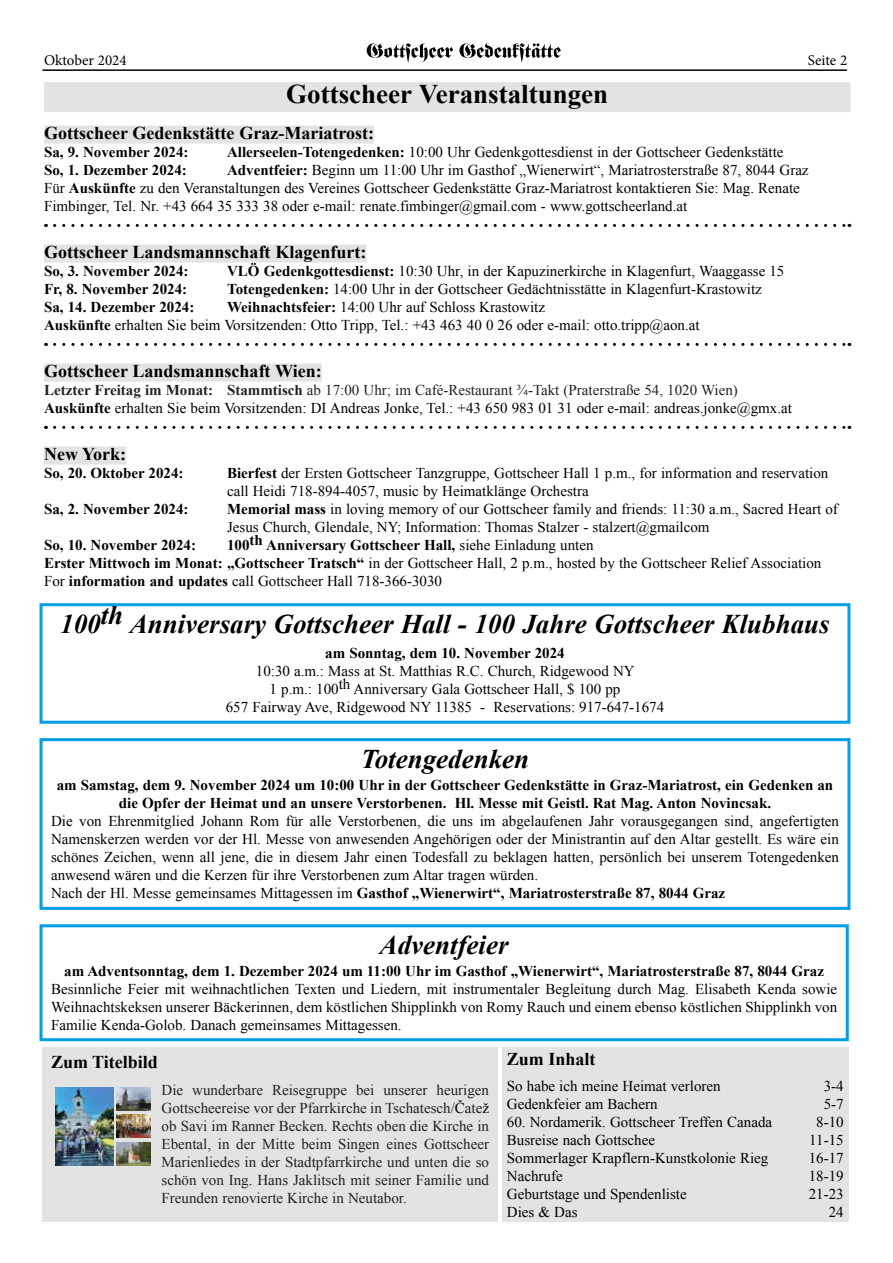
<style>
.page{position:relative;width:893px;height:1263px;background:#fff}
.page>*{position:absolute;margin:0;border:0;box-sizing:border-box;transform-origin:0 0}
.t1{font:italic 700 27px "Times New Roman";color:#000}
.t2{font:700 27px "Times New Roman";color:#000}
.t3{font:700 18px "Times New Roman";color:#000}
.t4{font:15px/18px "Times New Roman";color:#000}
.t5{font:700 15px/18px "Times New Roman";color:#000;text-align:center}
.t6{font:15px/18px "Times New Roman";color:#202122;text-align:justify}
.t7{font:15px "Minion Pro";color:#000}
.s1{font-weight:700}
.s2{font-weight:700;color:#222}
.s3{color:#222}
.s4{color:#000}
</style>
<div class="page">
<svg style="left:367px;top:43px;width:194px;height:19px"></svg>
<hr style="left:43px;top:69px;width:804px;height:2px;background:#000">
<div style="left:44px;top:82px;width:806px;height:30px;background:#e3e3e3"></div>
<div style="left:44px;top:126px;width:330px;height:18px;background:#e3e3e3"></div>
<svg style="left:55px;top:224px;width:795px;height:3px"></svg>
<div style="left:44px;top:245px;width:323px;height:18px;background:#e3e3e3"></div>
<svg style="left:55px;top:343px;width:795px;height:3px"></svg>
<div style="left:44px;top:363px;width:278px;height:18px;background:#e3e3e3"></div>
<svg style="left:55px;top:426px;width:795px;height:3px"></svg>
<div style="left:44px;top:446px;width:82px;height:18px;background:#e3e3e3"></div>
<div style="left:43px;top:1047px;width:454px;height:175px;background:#e3e3e3"></div>
<img style="left:56px;top:1087px;width:58px;height:78px">
<img style="left:117px;top:1087px;width:33px;height:23px">
<img style="left:117px;top:1115px;width:33px;height:22px">
<img style="left:117px;top:1142px;width:33px;height:23px">
<div style="left:502px;top:1047px;width:347px;height:175px;background:#e3e3e3"></div>
<div style="left:40px;top:924px;width:809px;height:117px;border:3px solid #009fe3"></div>
<div style="left:40px;top:603px;width:810px;height:121px;border:3px solid #009fe3"></div>
<div style="left:40px;top:738px;width:810px;height:172px;border:3px solid #009fe3"></div>
<p class="t7" style="left:44px;top:50px;width:84px">Oktober 2024</p>
<p class="t7" style="left:808px;top:50px;width:41px">Seite 2</p>
<h1 class="t2" style="left:286px;top:76px;width:323px">Gottscheer Veranstaltungen</h1>
<p class="t3" style="left:44px;top:121px;width:332px">Gottscheer Gedenkstätte Graz-Mariatrost:</p>
<p class="t5" style="left:44px;top:143px;width:146px">Sa, 9. November 2024:</p>
<p class="t4" style="left:227px;top:143px;width:558px"><span class="s1">Allerseelen-Totengedenken:</span> 10:00 Uhr Gedenkgottesdienst in der Gottscheer Gedenkstätte</p>
<p class="t5" style="left:44px;top:161px;width:144px">So, 1. Dezember 2024:</p>
<p class="t4" style="left:44px;top:161px;width:766px;text-indent:183px"><span class="s1">Adventfeier:</span> Beginn um 11:00 Uhr im Gasthof „Wienerwirt“, Mariatrosterstraße 87, 8044 Graz<br>Für <span class="s1">Auskünfte</span> zu den Veranstaltungen des Vereines Gottscheer Gedenkstätte Graz-Mariatrost kontaktieren Sie: Mag. Renate<br>Fimbinger, Tel. Nr. +43 664 35 333 38 oder e-mail: renate.fimbinger@gmail.com - www.gottscheerland.at</p>
<p class="t3" style="left:44px;top:240px;width:324px">Gottscheer Landsmannschaft Klagenfurt:</p>
<p class="t5" style="left:44px;top:262px;width:146px">So, 3. November 2024:</p>
<p class="t4" style="left:227px;top:262px;width:559px"><span class="s1">VLÖ Gedenkgottesdienst:</span> 10:30 Uhr, in der Kapuzinerkirche in Klagenfurt, Waaggasse 15</p>
<p class="t5" style="left:44px;top:280px;width:145px">Fr, 8. November 2024:</p>
<p class="t4" style="left:227px;top:280px;width:536px"><span class="s1">Totengedenken:</span> 14:00 Uhr in der Gottscheer Gedächtnisstätte in Klagenfurt-Krastowitz</p>
<p class="t5" style="left:44px;top:298px;width:152px">Sa, 14. Dezember 2024:</p>
<p class="t4" style="left:44px;top:298px;width:657px;text-indent:183px"><span class="s1">Weihnachtsfeier:</span> 14:00 Uhr auf Schloss Krastowitz<br><span class="s1">Auskünfte</span> erhalten Sie beim Vorsitzenden: Otto Tripp, Tel.: +43 463 40 0 26 oder e-mail: otto.tripp@aon.at</p>
<p class="t3" style="left:44px;top:359px;width:279px">Gottscheer Landsmannschaft Wien:</p>
<p class="t4" style="left:44px;top:381px;width:749px"><span class="s2">Letzter Freitag im Monat: Stammtisch</span> <span class="s3">ab 17:00 Uhr; im Café-Restaurant ¾-Takt (Praterstraße 54, 1020 Wien)<br></span><span class="s1">Auskünfte</span> erhalten Sie beim Vorsitzenden: DI Andreas Jonke, Tel.: +43 650 983 01 31 oder e-mail: andreas.jonke@gmx.at</p>
<p class="t3" style="left:44px;top:442px;width:84px">New York:</p>
<p class="t5" style="left:44px;top:464px;width:141px">So, 20. Oktober 2024:</p>
<p class="t4" style="left:227px;top:464px;width:603px"><span class="s1">Bierfest</span> der Ersten Gottscheer Tanzgruppe, Gottscheer Hall 1 p.m., for information and reservation call Heidi 718-894-4057, music by Heimatklänge Orchestra</p>
<p class="t5" style="left:44px;top:500px;width:146px">Sa, 2. November 2024:</p>
<p class="t4" style="left:227px;top:500px;width:612px"><span class="s1">Memorial mass</span> in loving memory of our Gottscheer family and friends: 11:30 a.m., Sacred Heart of<br>Jesus Church, Glendale, NY; Information: Thomas Stalzer - stalzert@gmailcom</p>
<p class="t5" style="left:44px;top:536px;width:154px">So, 10. November 2024:</p>
<p class="t4" style="left:44px;top:536px;width:779px;text-indent:183px"><span class="s1">100</span><sup>th</sup> <span class="s1">Anniversary Gottscheer Hall,</span> siehe Einladung unten<br><span class="s1">Erster Mittwoch im Monat: „Gottscheer Tratsch“</span> in der Gottscheer Hall, 2 p.m., hosted by the Gottscheer Relief Association<br>For <span class="s1">information and updates</span> call Gottscheer Hall 718-366-3030</p>
<h1 class="t1" style="left:60px;top:605px;width:771px">100th Anniversary Gottscheer Hall - 100 Jahre Gottscheer Klubhaus</h1>
<p class="t5" style="left:325px;top:644px;width:241px">am Sonntag, dem 10. November 2024</p>
<p class="t4" style="left:226px;top:662px;width:440px;text-align:center">10:30 a.m.: Mass at St. Matthias R.C. Church, Ridgewood NY<br>1 p.m.: 100th Anniversary Gala Gottscheer Hall, $ 100 pp<br>657 Fairway Ave, Ridgewood NY 11385 - Reservations: 917-647-1674</p>
<h1 class="t1" style="left:361px;top:740px;width:170px">Totengedenken</h1>
<p class="t5" style="left:57px;top:775px;width:778px">am Samstag, dem 9. November 2024 um 10:00 Uhr in der Gottscheer Gedenkstätte in Graz-Mariatrost, ein Gedenken an die Opfer der Heimat und an unsere Verstorbenen. Hl. Messe mit Geistl. Rat Mag. Anton Novincsak.</p>
<p class="t4" style="left:51px;top:811px;width:789px">Die von Ehrenmitglied Johann Rom für alle Verstorbenen, die uns im abgelaufenen Jahr vorausgegangen sind, angefertigten Namenskerzen werden vor der Hl. Messe von anwesenden Angehörigen oder der Ministrantin auf den Altar gestellt. Es wäre ein schönes Zeichen, wenn all jene, die in diesem Jahr einen Todesfall zu beklagen hatten, persönlich bei unserem Totengedenken anwesend wären und die Kerzen für ihre Verstorbenen zum Altar tragen würden.<br>Nach der Hl. Messe gemeinsames Mittagessen im <span class="s1">Gasthof „Wienerwirt“, Mariatrosterstraße 87, 8044 Graz</span></p>
<h1 class="t1" style="left:380px;top:926px;width:130px">Adventfeier</h1>
<p class="t5" style="left:64px;top:961px;width:761px">am Adventsonntag, dem 1. Dezember 2024 um 11:00 Uhr im Gasthof „Wienerwirt“, Mariatrosterstraße 87, 8044 Graz</p>
<p class="t4" style="left:51px;top:979px;width:788px;text-align:justify">Besinnliche Feier mit weihnachtlichen Texten und Liedern, mit instrumentaler Begleitung durch Mag. Elisabeth Kenda sowie Weihnachtskeksen unserer Bäckerinnen, dem köstlichen Shipplinkh von Romy Rauch und einem ebenso köstlichen Shipplinkh von Familie Kenda-Golob. Danach gemeinsames Mittagessen.</p>
<p class="t3" style="left:51px;top:1049px;width:108px">Zum Titelbild</p>
<p class="t6" style="left:162px;top:1080px;width:329px">Die wunderbare Reisegruppe bei unserer heurigen Gottscheereise vor der Pfarrkirche in Tschatesch/<span class="s4">Č</span>ate<span class="s4">ž </span>ob Savi im Ranner Becken. Rechts oben die Kirche in Ebental, in der Mitte beim Singen eines Gottscheer Marienliedes in der Stadtpfarrkirche und unten die so schön von Ing. Hans Jaklitsch mit seiner Familie und Freunden renovierte Kirche in Neutabor.</p>
<p class="t3" style="left:507px;top:1046px;width:90px">Zum Inhalt</p>
<p class="t4" style="left:507px;top:1077px;width:215px">So habe ich meine Heimat verloren</p>
<p class="t4" style="left:824px;top:1077px;width:21px">3-4</p>
<p class="t4" style="left:507px;top:1095px;width:152px">Gedenkfeier am Bachern</p>
<p class="t4" style="left:824px;top:1095px;width:21px">5-7</p>
<p class="t4" style="left:507px;top:1113px;width:267px">60. Nordamerik. Gottscheer Treffen Canada</p>
<p class="t4" style="left:816px;top:1113px;width:29px">8-10</p>
<p class="t4" style="left:507px;top:1131px;width:150px">Busreise nach Gottschee</p>
<p class="t4" style="left:809px;top:1131px;width:36px">11-15</p>
<p class="t4" style="left:507px;top:1149px;width:263px">Sommerlager Krapflern-Kunstkolonie Rieg</p>
<p class="t4" style="left:809px;top:1149px;width:36px">16-17</p>
<p class="t4" style="left:507px;top:1167px;width:57px">Nachrufe</p>
<p class="t4" style="left:809px;top:1167px;width:36px">18-19</p>
<p class="t4" style="left:507px;top:1185px;width:181px">Geburtstage und Spendenliste</p>
<p class="t4" style="left:809px;top:1185px;width:36px">21-23</p>
<p class="t4" style="left:507px;top:1203px;width:72px">Dies &amp; Das</p>
<p class="t4" style="left:829px;top:1203px;width:16px">24</p>
</div>
